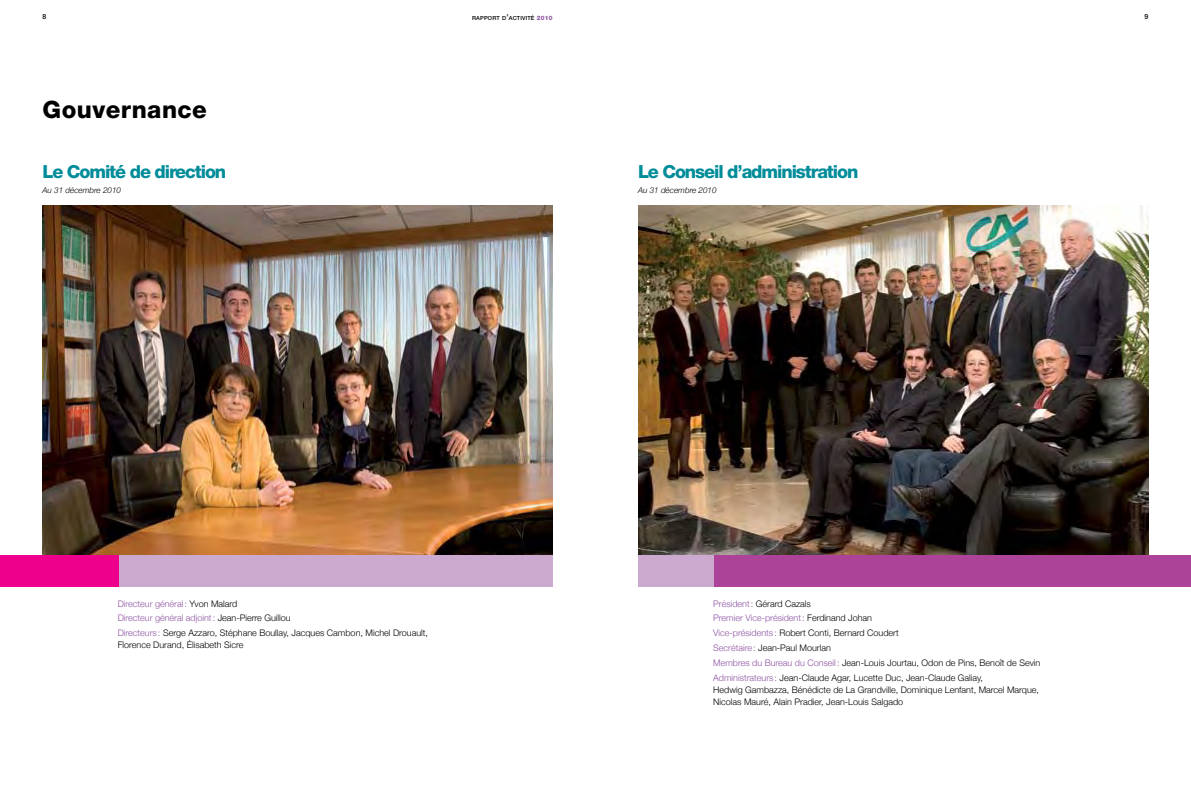
<style>
.page{position:relative;width:1191px;height:794px;background:#fff}
.page>*{position:absolute;margin:0;border:0;box-sizing:border-box;transform-origin:0 0}
.t1{font:800 24px "Helvetica Neue";letter-spacing:.02em;color:#000}
.t2{font:800 18px "Helvetica Neue";letter-spacing:-.06em;color:#008c99}
.t3{font:300 9px/14.8px "Helvetica Neue";color:#000}
.t4{font:italic 300 8.1px "Helvetica Neue";color:#000}
.t5{font:500 7px "Helvetica Neue";color:#000}
.t6{font:500 5.6px "Helvetica Neue";letter-spacing:.03em;color:#000}
.s1{font-size:8px}
.s2{font-weight:800;font-size:6px;color:#8d54a2}
.s3{color:#8d54a2}
</style>
<div class="page">
<img style="left:43px;top:206px;width:510px;height:350px">
<img style="left:638px;top:206px;width:510px;height:350px">
<div style="left:0;top:556px;width:553px;height:31px;background:#cca9cf"></div>
<div style="left:0;top:556px;width:118px;height:31px;background:#ec008c"></div>
<div style="left:638px;top:556px;width:553px;height:31px;background:#ac4399"></div>
<div style="left:638px;top:556px;width:76px;height:31px;background:#cca9cf"></div>
<p class="t5" style="left:43px;top:12px;width:5px">8</p>
<p class="t6" style="left:472px;top:14px;width:82px">RAPPORT D<span class="s1">’</span>ACTIVITÉ <span class="s2">2010</span></p>
<p class="t5" style="left:1144px;top:12px;width:5px">9</p>
<h1 class="t1" style="left:43px;top:95px;width:166px">Gouvernance</h1>
<h2 class="t2" style="left:43px;top:161px;width:185px">Le Comité de direction</h2>
<h2 class="t2" style="left:638px;top:161px;width:222px">Le Conseil d’administration</h2>
<p class="t4" style="left:43px;top:185px;width:80px">Au 31 décembre 2010</p>
<p class="t4" style="left:638px;top:185px;width:80px">Au 31 décembre 2010</p>
<p class="t3" style="left:118px;top:596px;width:312px"><span class="s3">Directeur général:</span> Yvon Malard<br><span class="s3">Directeur général adjoint:</span> Jean-Pierre Guillou<br><span class="s3">Directeurs :</span> Serge Azzaro, Stéphane Boullay, Jacques Cambon, Michel Drouault,</p>
<p class="t3" style="left:118px;top:637px;width:127px">Florence Durand, Élisabeth Sicre</p>
<p class="t3" style="left:713px;top:596px;width:329px"><span class="s3">Président:</span> Gérard Cazals<br><span class="s3">Premier Vice-président:</span> Ferdinand Johan<br><span class="s3">Vice-présidents :</span> Robert Conti, Bernard Coudert<br><span class="s3">Secrétaire:</span> Jean-Paul Mourlan<br><span class="s3">Membres du Bureau du Conseil:</span> Jean-Louis Jourtau, Odon de Pins, Benoît de Sevin <span class="s3">Administrateurs :</span> Jean-Claude Agar, Lucette Duc, Jean-Claude Galiay,</p>
<p class="t3" style="left:713px;top:683px;width:327px;line-height:12px">Hedwig Gambazza, Bénédicte de La Grandville, Dominique Lenfant, Marcel Marque,<br>Nicolas Mauré, Alain Pradier, Jean-Louis Salgado</p>
</div>
